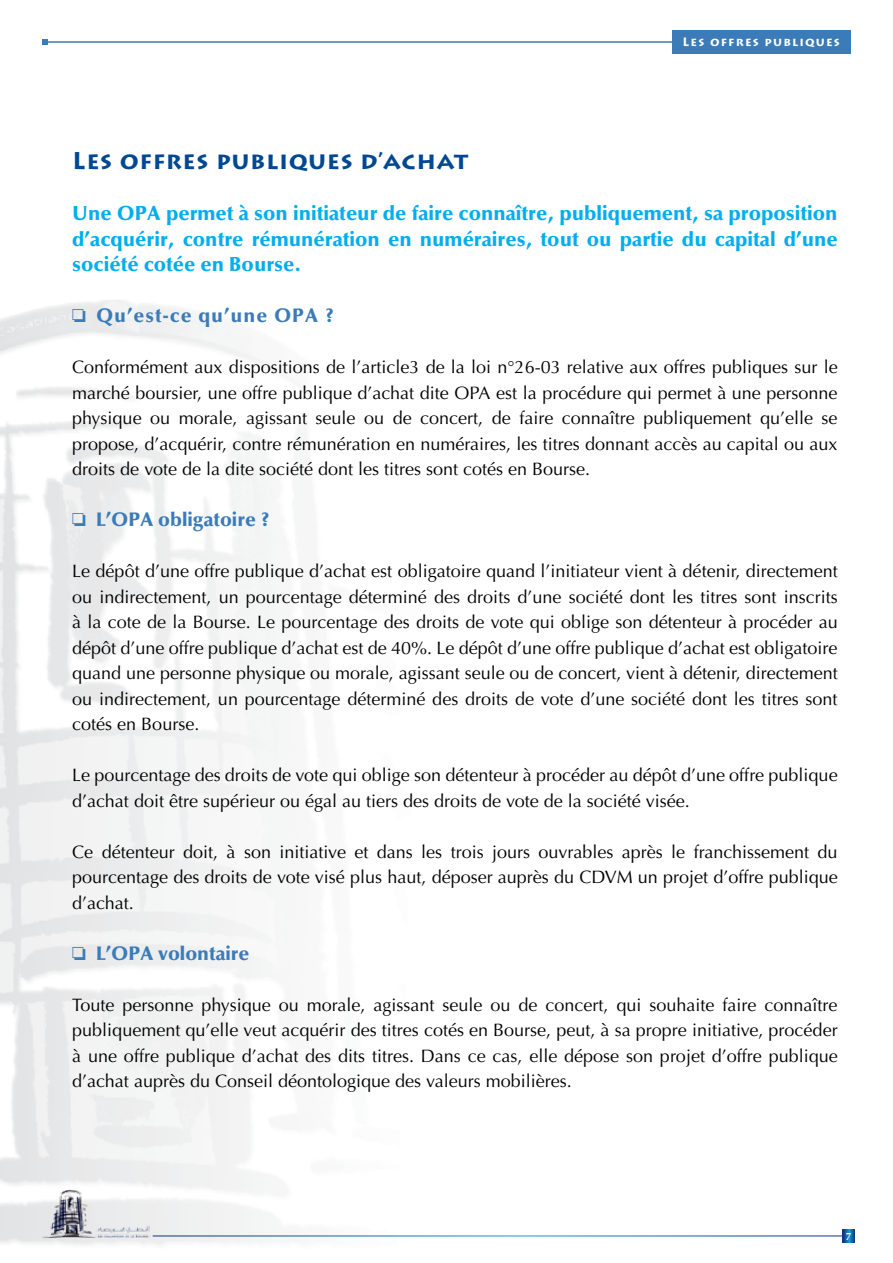
<style>
.page{position:relative;width:893px;height:1263px;background:#fff}
.page>*{position:absolute;margin:0;border:0;box-sizing:border-box;transform-origin:0 0}
.t1{font:700 24px "Lithos Pro";letter-spacing:.025em;color:#004892}
.t2{font:900 20.25px/25.5px "Optima";color:#00aeef;text-align:justify}
.t3{font:900 19.5px "Optima";color:#3a7bb8}
.t4{font:900 19.5px "Optima";letter-spacing:.05em;color:#3a7bb8}
.t5{font:18px/25.5px "Optima";color:#000;text-align:justify}
.t6{font:700 12px "Lithos Pro";letter-spacing:.1em;color:#fff}
.t7{font:700 10.5px "Optima";color:#fff}
</style>
<div class="page">
<img style="left:0;top:30px;width:855px;height:1215px">
<img style="left:41px;top:1188px;width:108px;height:50px">
<hr style="left:153px;top:1235px;width:696px;height:1px;background:#fff">
<svg style="left:842px;top:1229px;width:13px;height:13px"></svg>
<hr style="left:43px;top:41px;width:807px;height:2px;background:#3a7bb8">
<div style="left:672px;top:30px;width:178px;height:24px;background:#3a7bb8"></div>
<svg style="left:43px;top:39px;width:5px;height:6px"></svg>
<svg style="left:73px;top:309px;width:13px;height:13px"></svg>
<svg style="left:73px;top:513px;width:13px;height:13px"></svg>
<svg style="left:73px;top:947px;width:13px;height:13px"></svg>
<p class="t6" style="left:683px;top:35px;width:159px">Les offres publiques</p>
<h1 class="t1" style="left:72px;top:146px;width:397px">Les offres publiques d’achat</h1>
<p class="t2" style="left:72px;top:201px;width:767px">Une OPA permet à son initiateur de faire connaître, publiquement, sa proposition d’acquérir, contre rémunération en numéraires, tout ou partie du capital d’une société cotée en Bourse.</p>
<p class="t4" style="left:96px;top:304px;width:239px">Qu’est-ce qu’une OPA ?</p>
<p class="t5" style="left:72px;top:355px;width:767px">Conformément aux dispositions de l’article3 de la loi n°26-03 relative aux offres publiques sur le marché boursier, une offre publique d’achat dite OPA est la procédure qui permet à une personne physique ou morale, agissant seule ou de concert, de faire connaître publiquement qu’elle se propose, d’acquérir, contre rémunération en numéraires, les titres donnant accès au capital ou aux droits de vote de la dite société dont les titres sont cotés en Bourse.</p>
<p class="t3" style="left:96px;top:508px;width:175px">L’OPA obligatoire ?</p>
<p class="t5" style="left:72px;top:559px;width:767px">Le dépôt d’une offre publique d’achat est obligatoire quand l’initiateur vient à détenir, directement ou indirectement, un pourcentage déterminé des droits d’une société dont les titres sont inscrits à la cote de la Bourse. Le pourcentage des droits de vote qui oblige son détenteur à procéder au dépôt d’une offre publique d’achat est de 40%. Le dépôt d’une offre publique d’achat est obligatoire quand une personne physique ou morale, agissant seule ou de concert, vient à détenir, directement ou indirectement, un pourcentage déterminé des droits de vote d’une société dont les titres sont cotés en Bourse.</p>
<p class="t5" style="left:72px;top:763px;width:767px">Le pourcentage des droits de vote qui oblige son détenteur à procéder au dépôt d’une offre publique d’achat doit être supérieur ou égal au tiers des droits de vote de la société visée.</p>
<p class="t5" style="left:72px;top:839px;width:767px">Ce détenteur doit, à son initiative et dans les trois jours ouvrables après le franchissement du pourcentage des droits de vote visé plus haut, déposer auprès du CDVM un projet d’offre publique d’achat.</p>
<p class="t3" style="left:96px;top:942px;width:155px">L’OPA volontaire</p>
<p class="t5" style="left:72px;top:992px;width:767px">Toute personne physique ou morale, agissant seule ou de concert, qui souhaite faire connaître publiquement qu’elle veut acquérir des titres cotés en Bourse, peut, à sa propre initiative, procéder à une offre publique d’achat des dits titres. Dans ce cas, elle dépose son projet d’offre publique d’achat auprès du Conseil déontologique des valeurs mobilières.</p>
<p class="t7" style="left:846px;top:1230px;width:7px">7</p>
</div>
